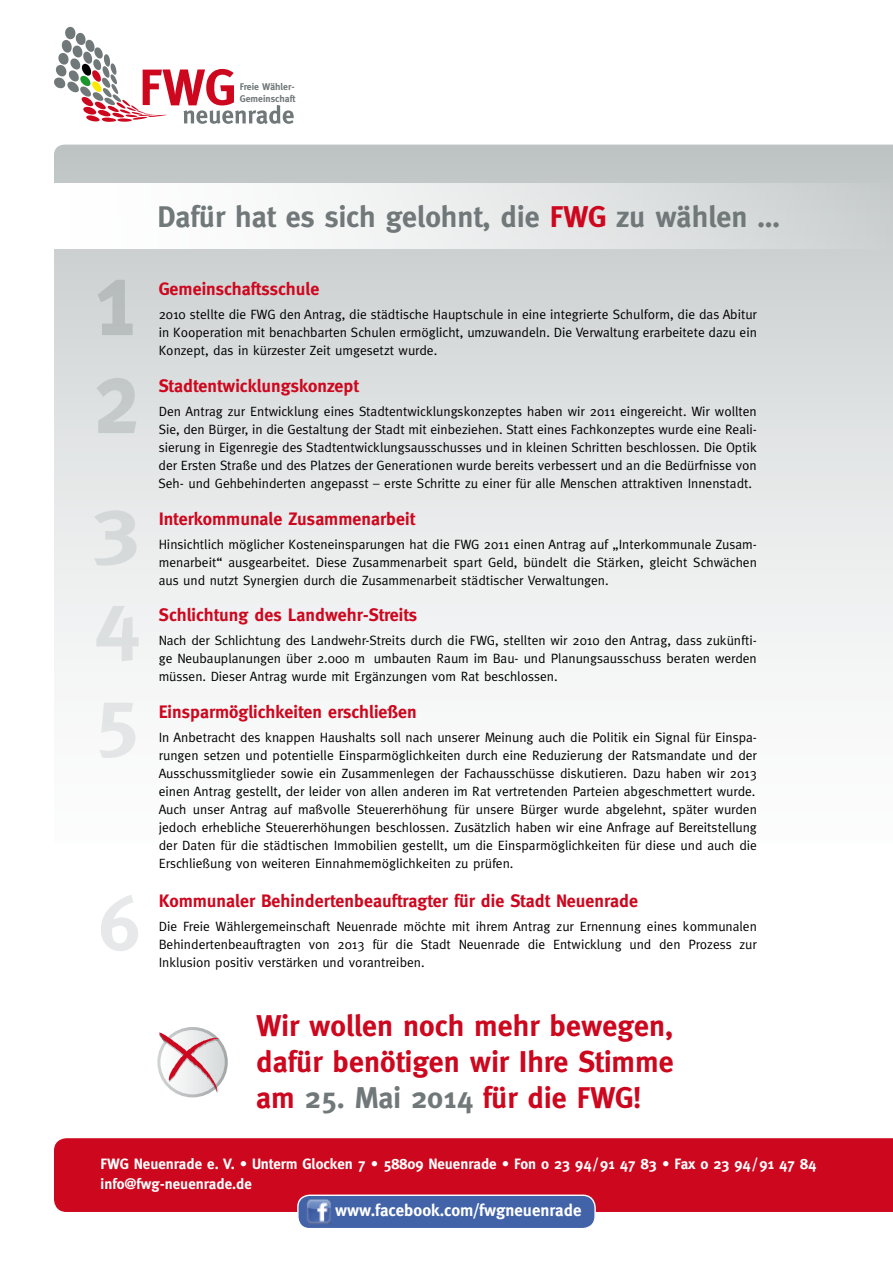
<style>
.page{position:relative;width:893px;height:1263px;background:#fff}
.page>*{position:absolute;margin:0;border:0;box-sizing:border-box;transform-origin:0 0}
.t1{font:700 30px/36px "Meta";color:#cd071e;text-align:justify}
.t2{font:700 30px "Meta";color:#717879}
.t3{font:700 18px "Meta";color:#cd071e}
.t4{font:700 16.95px "Meta";color:#fff}
.t5{font:700 15px/19.5px "Meta";color:#fff}
.t6{font:13.5px/18px "Meta";color:#000;text-align:justify}
.t7{font:700 9.75px/11.7px "Meta";color:#717879}
.s1{color:#cd071e}
.s2{color:#717879}
</style>
<div class="page">
<div style="left:54px;top:1138px;width:839px;height:74px;background:#cd071e"></div>
<svg style="left:54px;top:145px;width:839px;height:596px"></svg>
<svg style="left:54px;top:26px;width:240px;height:98px"></svg>
<div style="left:54px;top:183px;width:839px;height:66px;background:linear-gradient(to right,#fff,#cdd1d1)"></div>
<svg style="left:98px;top:280px;width:35px;height:55px;background:#c3c8c8"></svg>
<svg style="left:97px;top:378px;width:39px;height:55px;background:#ced2d2"></svg>
<svg style="left:94px;top:510px;width:43px;height:56px;background:#e0e2e3"></svg>
<svg style="left:96px;top:606px;width:43px;height:55px"></svg>
<svg style="left:100px;top:703px;width:35px;height:55px"></svg>
<svg style="left:159px;top:1028px;width:67px;height:68px"></svg>
<div style="left:157px;top:1027px;width:71px;height:70px;border:3px solid #fff;border-radius:50%"></div>
<svg style="left:159px;top:1032px;width:60px;height:60px"></svg>
<svg style="left:101px;top:895px;width:37px;height:56px"></svg>
<div style="left:298px;top:1195px;width:297px;height:33px;background:#4263a8;border-radius:12px"></div>
<div style="left:297px;top:1194px;width:299px;height:35px;border:1px solid #fff;border-radius:12px"></div>
<img style="left:307px;top:1199px;width:25px;height:25px">
<p class="t7" style="left:240px;top:81px;width:57px">Freie Wähler-<br>Gemeinschaft</p>
<h1 class="t2" style="left:157px;top:199px;width:624px">Dafür hat es sich gelohnt, die <span class="s1">FWG</span> zu wählen …</h1>
<h2 class="t3" style="left:159px;top:279px;width:162px">Gemeinschaftsschule</h2>
<p class="t6" style="left:159px;top:305px;width:600px">2010 stellte die FWG den Antrag, die städtische Hauptschule in eine integrierte Schulform, die das Abitur in Kooperation mit benachbarten Schulen ermöglicht, umzuwandeln. Die Verwaltung erarbeitete dazu ein Konzept, das in kürzester Zeit umgesetzt wurde.</p>
<h2 class="t3" style="left:159px;top:375px;width:202px">Stadtentwicklungskonzept</h2>
<p class="t6" style="left:159px;top:402px;width:600px">Den Antrag zur Entwicklung eines Stadtentwicklungskonzeptes haben wir 2011 eingereicht. Wir wollten Sie, den Bürger, in die Gestaltung der Stadt mit einbeziehen. Statt eines Fachkonzeptes wurde eine Reali&shy;sierung in Eigenregie des Stadtentwicklungsausschusses und in kleinen Schritten beschlossen. Die Optik der Ersten Straße und des Platzes der Generationen wurde bereits verbessert und an die Bedürfnisse von Seh- und Gehbehinderten angepasst – erste Schritte zu einer für alle Menschen attraktiven Innenstadt.</p>
<h2 class="t3" style="left:159px;top:508px;width:258px">Interkommunale Zusammenarbeit</h2>
<p class="t6" style="left:159px;top:535px;width:600px">Hinsichtlich möglicher Kosteneinsparungen hat die FWG 2011 einen Antrag auf „Interkommunale Zusam&shy;menarbeit“ ausgearbeitet. Diese Zusammenarbeit spart Geld, bündelt die Stärken, gleicht Schwächen aus und nutzt Synergien durch die Zusammenarbeit städtischer Verwaltungen.</p>
<h2 class="t3" style="left:159px;top:604px;width:260px">Schlichtung des Landwehr-Streits</h2>
<p class="t6" style="left:159px;top:631px;width:600px">Nach der Schlichtung des Landwehr-Streits durch die FWG, stellten wir 2010 den Antrag, dass zukünfti&shy;ge Neubauplanungen über 2.000 m³ umbauten Raum im Bau- und Planungsausschuss beraten werden müssen. Dieser Antrag wurde mit Ergänzungen vom Rat beschlossen.</p>
<h2 class="t3" style="left:159px;top:701px;width:259px">Einsparmöglichkeiten erschließen</h2>
<p class="t6" style="left:159px;top:728px;width:600px">In Anbetracht des knappen Haushalts soll nach unserer Meinung auch die Politik ein Signal für Einspa&shy;rungen setzen und potentielle Einsparmöglichkeiten durch eine Reduzierung der Ratsmandate und der Ausschussmitglieder sowie ein Zusammenlegen der Fachausschüsse diskutieren. Dazu haben wir 2013 einen Antrag gestellt, der leider von allen anderen im Rat vertretenden Parteien abgeschmettert wurde.<br>Auch unser Antrag auf maßvolle Steuererhöhung für unsere Bürger wurde abgelehnt, später wurden jedoch erhebliche Steuererhöhungen beschlossen. Zusätzlich haben wir eine Anfrage auf Bereitstellung der Daten für die städtischen Immobilien gestellt, um die Einsparmöglichkeiten für diese und auch die Erschließung von weiteren Einnahmemöglichkeiten zu prüfen.</p>
<h2 class="t3" style="left:159px;top:891px;width:481px">Kommunaler Behindertenbeauftragter für die Stadt Neuenrade</h2>
<p class="t6" style="left:159px;top:917px;width:600px">Die Freie Wählergemeinschaft Neuenrade möchte mit ihrem Antrag zur Ernennung eines kommunalen Behindertenbeauftragten von 2013 für die Stadt Neuenrade die Entwicklung und den Prozess zur Inklusion positiv verstärken und vorantreiben.</p>
<h1 class="t1" style="left:256px;top:1007px;width:419px">Wir wollen noch mehr bewegen, dafür benötigen wir Ihre Stimme am <span class="s2">25. Mai 2014</span> für die FWG!</h1>
<p class="t5" style="left:101px;top:1154px;width:717px">FWG Neuenrade e. V. • Unterm Glocken 7 • 58809 Neuenrade • Fon 0 23 94/91 47 83 • Fax 0 23 94/91 47 84 info@fwg-neuenrade.de</p>
<p class="t4" style="left:335px;top:1200px;width:248px">www.facebook.com/fwgneuenrade</p>
</div>
